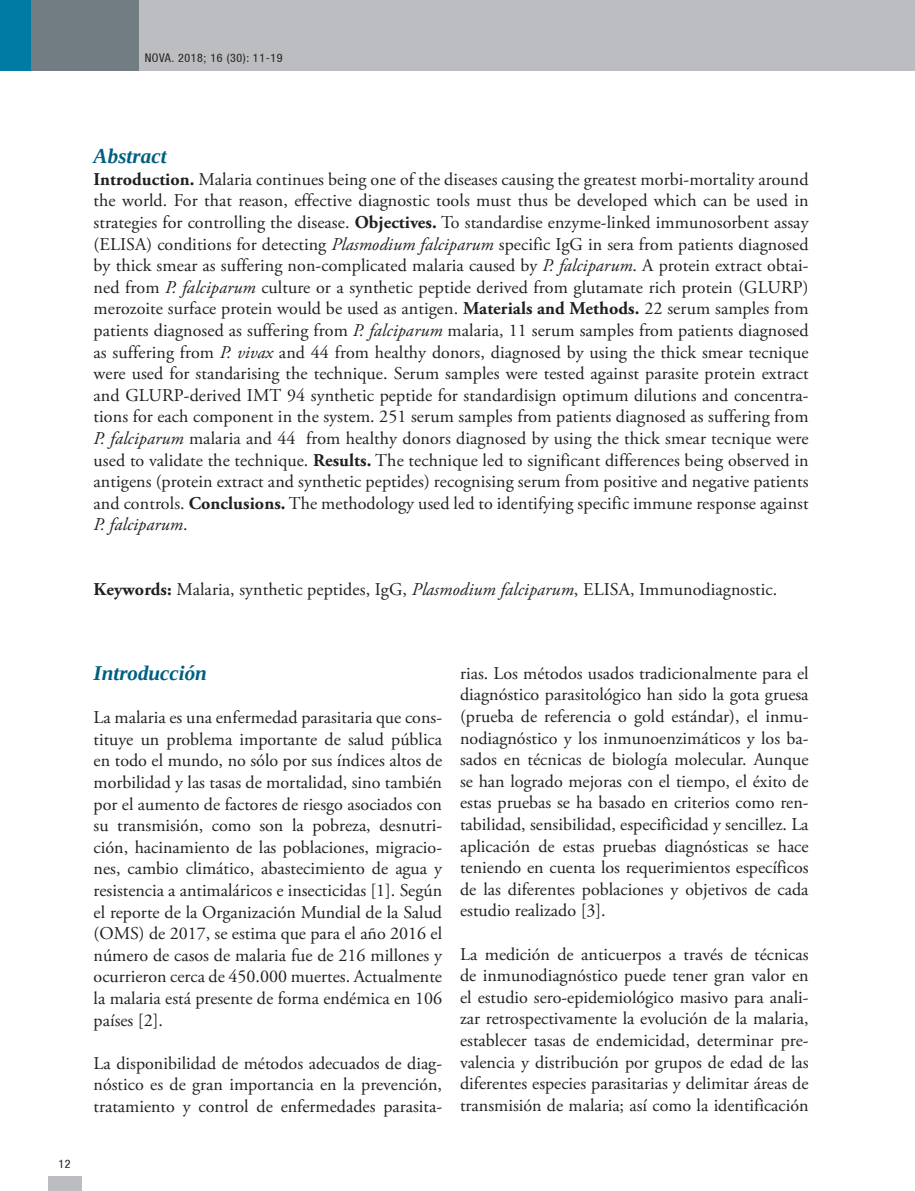
<style>
.page{position:relative;width:915px;height:1191px;background:#fff}
.page>*{position:absolute;margin:0;border:0;box-sizing:border-box;transform-origin:0 0}
.t1{font:italic 700 21px "Liberation Serif";color:#005f80}
.t2{font:18px/21.6px "Adobe Garamond Pro";color:#231f20;text-align:justify}
.t3{font:condensed 12px "Helvetica 57";letter-spacing:.05em;color:#231f20}
.s1{font-weight:700}
.s2{font-style:italic}
</style>
<div class="page">
<div style="left:48px;top:1175px;width:33px;height:16px;background:#bcbdc0"></div>
<div style="left:0;top:0;width:914px;height:71px;background:#bcbdc0"></div>
<div style="left:0;top:0;width:138px;height:71px;background:#717d83"></div>
<div style="left:0;top:0;width:31px;height:71px;background:#007ca4"></div>
<p class="t3" style="left:145px;top:51px;width:139px">NOVA. 2018; 16 (30): 11-19</p>
<p class="t1" style="left:94px;top:142px;width:75px">Abstract</p>
<p class="t2" style="left:94px;top:169px;width:716px"><span class="s1">Introduction.</span> Malaria continues being one of the diseases causing the greatest morbi-mortality around the world. For that reason, effective diagnostic tools must thus be developed which can be used in strategies for controlling the disease. <span class="s1">Objectives.</span> To standardise enzyme-linked immunosorbent assay (ELISA) conditions for detecting <span class="s2">Plasmodium falciparum</span> specific IgG in sera from patients diagnosed by thick smear as suffering non-complicated malaria caused by <span class="s2">P. falciparum</span>. A protein extract obtai&shy;ned from <span class="s2">P. falciparum</span> culture or a synthetic peptide derived from glutamate rich protein (GLURP) merozoite surface protein would be used as antigen. <span class="s1">Materials and Methods.</span> 22 serum samples from patients diagnosed as suffering from <span class="s2">P. falciparum</span> malaria, 11 serum samples from patients diagnosed as suffering from <span class="s2">P. vivax</span> and 44 from healthy donors, diagnosed by using the thick smear tecnique were used for standarising the technique. Serum samples were tested against parasite protein extract and GLURP-derived IMT 94 synthetic peptide for standardisign optimum dilutions and concentra&shy;tions for each component in the system. 251 serum samples from patients diagnosed as suffering from <span class="s2">P. falciparum</span> malaria and 44 from healthy donors diagnosed by using the thick smear tecnique were used to validate the technique. <span class="s1">Results.</span> The technique led to significant differences being observed in antigens (protein extract and synthetic peptides) recognising serum from positive and negative patients and controls. <span class="s1">Conclusions.</span> The methodology used led to identifying specific immune response against <span class="s2">P. falciparum</span>.</p>
<p class="t2" style="left:94px;top:579px;width:685px"><span class="s1">Keywords:</span> Malaria, synthetic peptides, IgG, <span class="s2">Plasmodium falciparum</span>, ELISA, Immunodiagnostic.</p>
<p class="t3" style="left:59px;top:1156px;width:14px">12</p>
<p class="t1" style="left:94px;top:659px;width:115px">Introducción</p>
<p class="t2" style="left:94px;top:707px;width:350px">La malaria es una enfermedad parasitaria que cons&shy;tituye un problema importante de salud pública en todo el mundo, no sólo por sus índices altos de morbilidad y las tasas de mortalidad, sino también por el aumento de factores de riesgo asociados con su transmisión, como son la pobreza, desnutri&shy;ción, hacinamiento de las poblaciones, migracio&shy;nes, cambio climático, abastecimiento de agua y resistencia a antimaláricos e insecticidas [1]. Según el reporte de la Organización Mundial de la Salud (OMS) de 2017, se estima que para el año 2016 el número de casos de malaria fue de 216 millones y ocurrieron cerca de 450.000 muertes. Actualmente la malaria está presente de forma endémica en 106 países [2].</p>
<p class="t2" style="left:94px;top:1053px;width:350px">La disponibilidad de métodos adecuados de diag&shy;nóstico es de gran importancia en la prevención, tratamiento y control de enfermedades parasita-</p>
<p class="t2" style="left:460px;top:663px;width:350px">rias. Los métodos usados tradicionalmente para el diagnóstico parasitológico han sido la gota gruesa (prueba de referencia o gold estándar), el inmu&shy;nodiagnóstico y los inmunoenzimáticos y los ba&shy;sados en técnicas de biología molecular. Aunque se han logrado mejoras con el tiempo, el éxito de estas pruebas se ha basado en criterios como ren&shy;tabilidad, sensibilidad, especificidad y sencillez. La aplicación de estas pruebas diagnósticas se hace teniendo en cuenta los requerimientos específicos de las diferentes poblaciones y objetivos de cada estudio realizado [3].</p>
<p class="t2" style="left:460px;top:943px;width:350px">La medición de anticuerpos a través de técnicas de inmunodiagnóstico puede tener gran valor en el estudio sero-epidemiológico masivo para anali&shy;zar retrospectivamente la evolución de la malaria, establecer tasas de endemicidad, determinar pre&shy;valencia y distribución por grupos de edad de las diferentes especies parasitarias y delimitar áreas de transmisión de malaria; así como la identificación</p>
</div>
